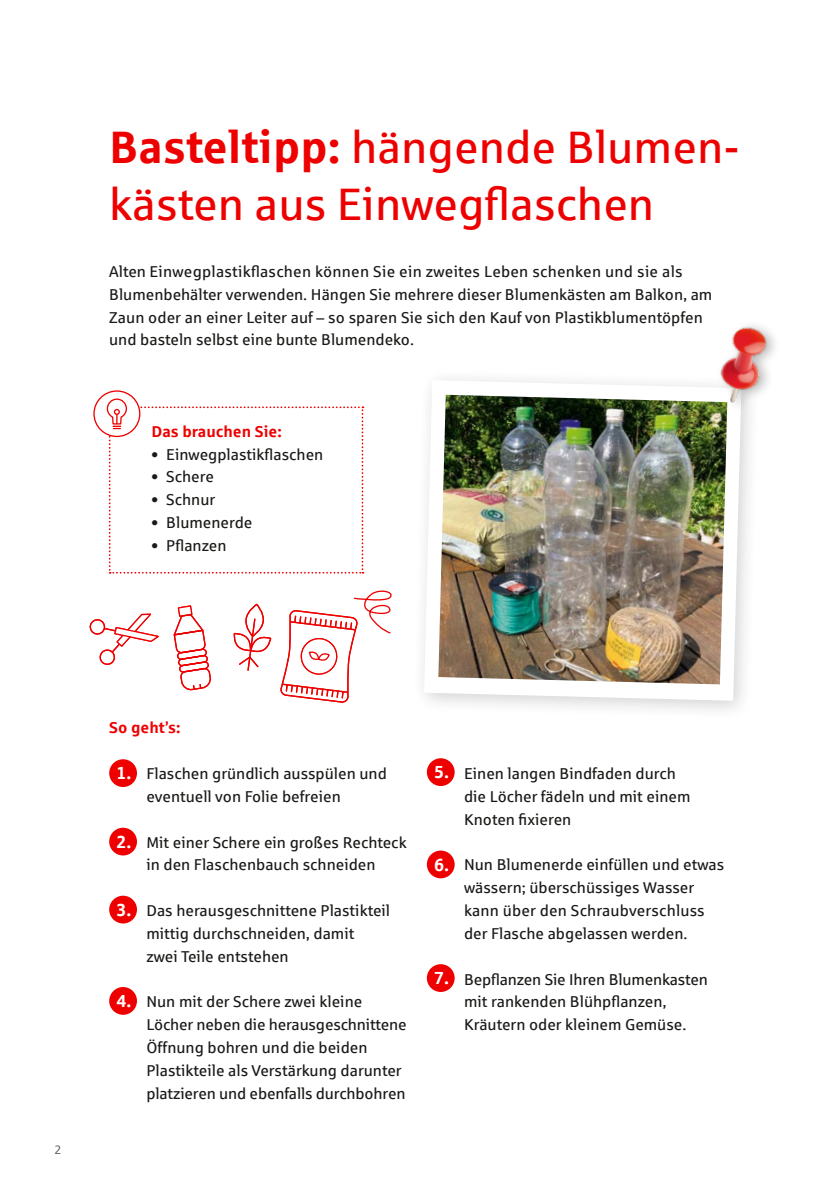
<style>
.page{position:relative;width:819px;height:1191px;background:#fff}
.page>*{position:absolute;margin:0;border:0;box-sizing:border-box;transform-origin:0 0}
.t1{font:45.5px/57.1px "Sparkasse Rg";color:#e00}
.t2{font:15.75px/22.8px "Sparkasse Rg";color:#1a1a18}
.t3{font:700 15.75px "Sparkasse Rg";color:#e00}
.t4{font:12.25px "Sparkasse Rg";color:#6f6f6e}
.s1{font-weight:700}
.s2{font-weight:700;font-size:17.5px;color:#fff}
</style>
<div class="page">
<div style="left:411px;top:367px;width:350px;height:353px;background:#1a1a18;opacity:.2"></div>
<svg style="left:424px;top:380px;width:317px;height:321px"></svg>
<img style="left:438px;top:395px;width:289px;height:289px">
<img style="left:691px;top:326px;width:84px;height:93px">
<div style="left:93px;top:390px;width:47px;height:47px;border:1px solid #e00;border-radius:50%"></div>
<svg style="left:106px;top:398px;width:257px;height:175px"></svg>
<div style="left:109px;top:759px;width:28px;height:28px;background:#e00;border-radius:50%"></div>
<div style="left:109px;top:827px;width:28px;height:28px;background:#e00;border-radius:50%"></div>
<div style="left:109px;top:895px;width:28px;height:28px;background:#e00;border-radius:50%"></div>
<div style="left:109px;top:987px;width:28px;height:27px;background:#e00;border-radius:50%"></div>
<div style="left:427px;top:758px;width:27px;height:28px;background:#e00;border-radius:50%"></div>
<div style="left:427px;top:850px;width:27px;height:28px;background:#e00;border-radius:50%"></div>
<div style="left:427px;top:964px;width:27px;height:28px;background:#e00;border-radius:50%"></div>
<svg style="left:90px;top:613px;width:69px;height:52px"></svg>
<svg style="left:173px;top:605px;width:38px;height:85px"></svg>
<svg style="left:233px;top:604px;width:39px;height:67px"></svg>
<svg style="left:281px;top:590px;width:111px;height:113px"></svg>
<h1 class="t1" style="left:109px;top:117px;width:632px"><span class="s1">Basteltipp:</span> hängende Blumen&shy;kästen aus Einwegflaschen</h1>
<p class="t2" style="left:109px;top:260px;width:604px">Alten Einwegplastikflaschen können Sie ein zweites Leben schenken und sie als Blumenbehälter verwenden. Hängen Sie mehrere dieser Blumenkästen am Balkon, am Zaun oder an einer Leiter auf – so sparen Sie sich den Kauf von Plastikblumentöpfen und basteln selbst eine bunte Blumendeko.</p>
<p class="t3" style="left:151px;top:421px;width:132px">Das brauchen Sie:</p>
<p class="t2" style="left:151px;top:442px;width:173px">• Einwegplastikflaschen</p>
<p class="t2" style="left:151px;top:465px;width:64px">• Schere</p>
<p class="t2" style="left:151px;top:488px;width:65px">• Schnur</p>
<p class="t2" style="left:151px;top:511px;width:102px">• Blumenerde</p>
<p class="t2" style="left:151px;top:533px;width:77px">• Pflanzen</p>
<p class="t4" style="left:55px;top:1142px;width:9px">2</p>
<p class="t3" style="left:109px;top:718px;width:73px">So geht’s:</p>
<p class="t2" style="left:146px;top:762px;width:242px;text-indent:-30px"><span class="s2">1.</span> Flaschen gründlich ausspülen und eventuell von Folie befreien</p>
<p class="t2" style="left:116px;top:830px;width:292px;text-align:center"><span class="s2">2.</span> Mit einer Schere ein großes Rechteck in den Flaschenbauch schneiden</p>
<p class="t2" style="left:146px;top:898px;width:245px;text-indent:-30px"><span class="s2">3.</span> Das herausgeschnittene Plastikteil mittig durchschneiden, damit<br>zwei Teile entstehen</p>
<p class="t2" style="left:146px;top:990px;width:262px;text-indent:-30px"><span class="s2">4.</span> Nun mit der Schere zwei kleine Löcher neben die herausgeschnittene Öffnung bohren und die beiden Plastikteile als Verstärkung darunter platzieren und ebenfalls durchbohren</p>
<p class="t2" style="left:464px;top:762px;width:228px;text-indent:-30px"><span class="s2">5.</span> Einen langen Bindfaden durch die Löcher fädeln und mit einem<br>Knoten fixieren</p>
<p class="t2" style="left:464px;top:853px;width:262px;text-indent:-30px"><span class="s2">6.</span> Nun Blumenerde einfüllen und etwas wässern; überschüssiges Wasser kann über den Schraubverschluss der Flasche abgelassen werden.</p>
<p class="t2" style="left:464px;top:967px;width:245px;text-indent:-30px"><span class="s2">7.</span> Bepflanzen Sie Ihren Blumenkasten mit rankenden Blühpflanzen,<br>Kräutern oder kleinem Gemüse.</p>
</div>
